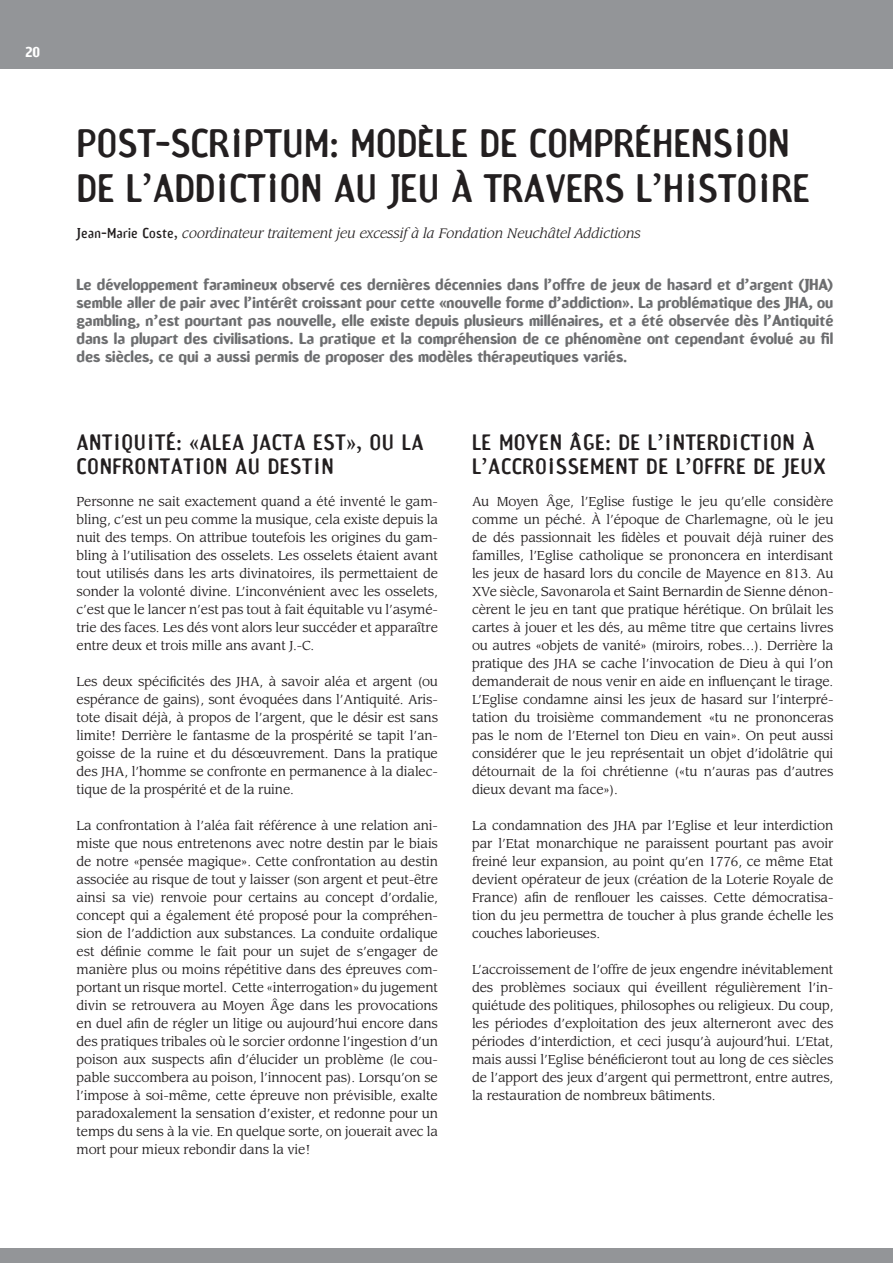
<style>
.page{position:relative;width:893px;height:1263px;background:#fff}
.page>*{position:absolute;margin:0;border:0;box-sizing:border-box;transform-origin:0 0}
.t1{font:37.5px/45px "Amoebia Sans";color:#231f20}
.t2{font:21px/24px "Amoebia Sans";letter-spacing:.03em;color:#231f20}
.t3{font:700 15px/18px "Amoebia";color:#6d6e70;text-align:justify}
.t4{font:italic 13.5px "Leawood";color:#231f20}
.t5{font:700 13.5px "Amoebia";color:#fff}
.t6{font:12.75px/18px "Leawood";letter-spacing:-.01em;color:#231f20;text-align:justify}
.s1{font-family:"Amoebia Sans";font-style:normal}
</style>
<div class="page">
<div style="left:0;top:0;width:893px;height:68px;background:#939598"></div>
<div style="left:0;top:1249px;width:893px;height:14px;background:#939598"></div>
<p class="t5" style="left:26px;top:46px;width:16px">20</p>
<h1 class="t1" style="left:77px;top:122px;width:735px">POST-SCRIPTUM: MODÈLE DE COMPRÉHENSION<br>DE L’ADDICTION AU JEU À TRAVERS L’HISTOIRE</h1>
<p class="t4" style="left:77px;top:227px;width:566px"><span class="s1">Jean-Marie Coste,</span> coordinateur traitement jeu excessif à la Fondation Neuchâtel Addictions</p>
<p class="t3" style="left:77px;top:276px;width:758px">Le développement faramineux observé ces dernières décennies dans l’offre de jeux de hasard et d’argent (JHA) semble aller de pair avec l’intérêt croissant pour cette «nouvelle forme d’addiction». La problématique des JHA, ou gambling, n’est pourtant pas nouvelle, elle existe depuis plusieurs millénaires, et a été observée dès l’Antiquité dans la plupart des civilisations. La pratique et la compréhension de ce phénomène ont cependant évolué au fil des siècles, ce qui a aussi permis de proposer des modèles thérapeutiques variés.</p>
<h2 class="t2" style="left:77px;top:431px;width:348px">ANTIQUITÉ: «ALEA JACTA EST», OU LA<br>CONFRONTATION AU DESTIN</h2>
<p class="t6" style="left:77px;top:493px;width:363px">Personne ne sait exactement quand a été inventé le gam&shy;bling, c’est un peu comme la musique, cela existe depuis la nuit des temps. On attribue toutefois les origines du gam&shy;bling à l’utilisation des osselets. Les osselets étaient avant tout utilisés dans les arts divinatoires, ils permettaient de sonder la volonté divine. L’inconvénient avec les osselets, c’est que le lancer n’est pas tout à fait équitable vu l’asymé&shy;trie des faces. Les dés vont alors leur succéder et apparaître entre deux et trois mille ans avant J.-C.</p>
<p class="t6" style="left:77px;top:673px;width:363px">Les deux spécificités des JHA, à savoir aléa et argent (ou espérance de gains), sont évoquées dans l’Antiquité. Aris&shy;tote disait déjà, à propos de l’argent, que le désir est sans limite! Derrière le fantasme de la prospérité se tapit l’an&shy;goisse de la ruine et du désœuvrement. Dans la pratique des JHA, l’homme se confronte en permanence à la dialec&shy;tique de la prospérité et de la ruine.</p>
<p class="t6" style="left:77px;top:817px;width:363px">La confrontation à l’aléa fait référence à une relation ani&shy;miste que nous entretenons avec notre destin par le biais de notre «pensée magique». Cette confrontation au destin associée au risque de tout y laisser (son argent et peut-être ainsi sa vie) renvoie pour certains au concept d’ordalie, concept qui a également été proposé pour la compréhen&shy;sion de l’addiction aux substances. La conduite ordalique est définie comme le fait pour un sujet de s’engager de manière plus ou moins répétitive dans des épreuves com&shy;portant un risque mortel. Cette «interrogation» du jugement divin se retrouvera au Moyen Âge dans les provocations en duel afin de régler un litige ou aujourd’hui encore dans des pratiques tribales où le sorcier ordonne l’ingestion d’un poison aux suspects afin d’élucider un problème (le cou&shy;pable succombera au poison, l’innocent pas). Lorsqu’on se l’impose à soi-même, cette épreuve non prévisible, exalte paradoxalement la sensation d’exister, et redonne pour un temps du sens à la vie. En quelque sorte, on jouerait avec la mort pour mieux rebondir dans la vie!</p>
<h2 class="t2" style="left:472px;top:431px;width:356px">LE MOYEN ÂGE: DE L’INTERDICTION À<br>L’ACCROISSEMENT DE L’OFFRE DE JEUX</h2>
<p class="t6" style="left:472px;top:493px;width:363px">Au Moyen Âge, l’Eglise fustige le jeu qu’elle considère comme un péché. À l’époque de Charlemagne, où le jeu de dés passionnait les fidèles et pouvait déjà ruiner des familles, l’Eglise catholique se prononcera en interdisant les jeux de hasard lors du concile de Mayence en 813. Au XVe siècle, Savonarola et Saint Bernardin de Sienne dénon&shy;cèrent le jeu en tant que pratique hérétique. On brûlait les cartes à jouer et les dés, au même titre que certains livres ou autres «objets de vanité» (miroirs, robes…). Derrière la pratique des JHA se cache l’invocation de Dieu à qui l’on demanderait de nous venir en aide en influençant le tirage.<br>L’Eglise condamne ainsi les jeux de hasard sur l’interpré&shy;tation du troisième commandement «tu ne prononceras pas le nom de l’Eternel ton Dieu en vain». On peut aussi considérer que le jeu représentait un objet d’idolâtrie qui détournait de la foi chrétienne («tu n’auras pas d’autres dieux devant ma face»).</p>
<p class="t6" style="left:472px;top:817px;width:363px">La condamnation des JHA par l’Eglise et leur interdiction par l’Etat monarchique ne paraissent pourtant pas avoir freiné leur expansion, au point qu’en 1776, ce même Etat devient opérateur de jeux (création de la Loterie Royale de France) afin de renflouer les caisses. Cette démocratisa&shy;tion du jeu permettra de toucher à plus grande échelle les couches laborieuses.</p>
<p class="t6" style="left:472px;top:961px;width:363px">L’accroissement de l’offre de jeux engendre inévitablement des problèmes sociaux qui éveillent régulièrement l’in&shy;quiétude des politiques, philosophes ou religieux. Du coup, les périodes d’exploitation des jeux alterneront avec des périodes d’interdiction, et ceci jusqu’à aujourd’hui. L’Etat, mais aussi l’Eglise bénéficieront tout au long de ces siècles de l’apport des jeux d’argent qui permettront, entre autres, la restauration de nombreux bâtiments.</p>
</div>
